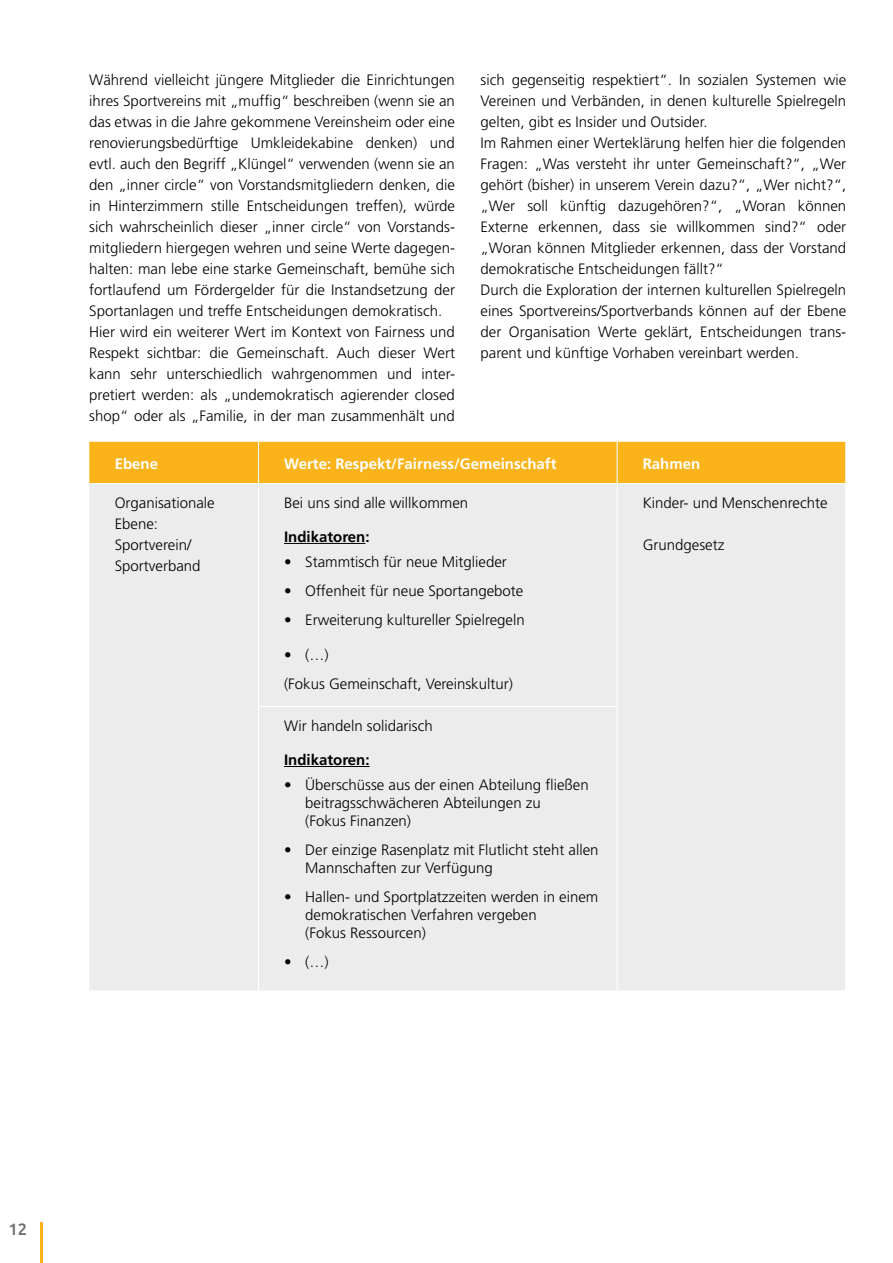
<style>
.page{position:relative;width:893px;height:1263px;background:#fff}
.page>*{position:absolute;margin:0;border:0;box-sizing:border-box;transform-origin:0 0}
.t1{font:500 16.5px "Ubuntu";color:#6e6e6e}
.t2{font:300 15px/21px "Frutiger";color:#000}
.t3{font:700 15px "Frutiger";color:#fff}
.t4{font:700 15px "Frutiger";color:#000}
</style>
<div class="page">
<hr style="left:40px;top:1222px;width:3px;height:41px;background:#fab319">
<div style="left:89px;top:442px;width:756px;height:41px;background:#fab319"></div>
<div style="left:89px;top:484px;width:756px;height:506px;background:#ececec"></div>
<hr style="left:258px;top:442px;width:1px;height:41px;background:#fff">
<hr style="left:617px;top:442px;width:1px;height:41px;background:#fff">
<hr style="left:258px;top:484px;width:1px;height:506px;background:#fff">
<hr style="left:617px;top:484px;width:1px;height:506px;background:#fff">
<hr style="left:284px;top:543px;width:81px;height:1px;background:#000">
<hr style="left:284px;top:766px;width:86px;height:1px;background:#000">
<hr style="left:259px;top:706px;width:359px;height:1px;background:#fff">
<p class="t2" style="left:89px;top:69px;width:367px">Während vielleicht jüngere Mitglieder die Einrichtungen ihres Sportvereins mit „muffig“ beschreiben (wenn sie an das etwas in die Jahre gekommene Vereinsheim oder eine renovierungsbedürftige Umkleidekabine denken) und evtl. auch den Begriff „Klüngel“ verwenden (wenn sie an den „inner circle“ von Vorstandsmitgliedern denken, die in Hinterzimmern stille Entscheidungen treffen), würde sich wahrscheinlich dieser „inner circle“ von Vorstands&shy;mitgliedern hiergegen wehren und seine Werte dagegen&shy;halten: man lebe eine starke Gemeinschaft, bemühe sich fortlaufend um Fördergelder für die Instandsetzung der Sportanlagen und treffe Entscheidungen demokratisch.<br>Hier wird ein weiterer Wert im Kontext von Fairness und Respekt sichtbar: die Gemeinschaft. Auch dieser Wert kann sehr unterschiedlich wahrgenommen und inter&shy;pretiert werden: als „undemokratisch agierender closed shop“ oder als „Familie, in der man zusammenhält und</p>
<p class="t2" style="left:480px;top:69px;width:367px">sich gegenseitig respektiert“. In sozialen Systemen wie Vereinen und Verbänden, in denen kulturelle Spielregeln gelten, gibt es Insider und Outsider.<br>Im Rahmen einer Werteklärung helfen hier die folgenden Fragen: „Was versteht ihr unter Gemeinschaft?“, „Wer gehört (bisher) in unserem Verein dazu?“, „Wer nicht?“, „Wer soll künftig dazugehören?“, „Woran können Externe erkennen, dass sie willkommen sind?“ oder „Woran können Mitglieder erkennen, dass der Vorstand demokratische Entscheidungen fällt?“<br>Durch die Exploration der internen kulturellen Spielregeln eines Sportvereins/Sportverbands können auf der Ebene der Organisation Werte geklärt, Entscheidungen trans&shy;parent und künftige Vorhaben vereinbart werden.</p>
<p class="t3" style="left:115px;top:454px;width:45px">Ebene</p>
<p class="t3" style="left:284px;top:454px;width:274px">Werte: Respekt/Fairness/Gemeinschaft</p>
<p class="t3" style="left:643px;top:454px;width:59px">Rahmen</p>
<p class="t2" style="left:115px;top:492px;width:102px">Organisationale<br>Ebene:<br>Sportverein/<br>Sportverband</p>
<p class="t2" style="left:284px;top:492px;width:186px">Bei uns sind alle willkommen</p>
<p class="t2" style="left:643px;top:492px;width:186px">Kinder- und Menschenrechte</p>
<p class="t2" style="left:643px;top:534px;width:83px">Grundgesetz</p>
<p class="t4" style="left:284px;top:528px;width:87px">Indikatoren:</p>
<p class="t2" style="left:284px;top:551px;width:224px">• Stammtisch für neue Mitglieder</p>
<p class="t2" style="left:284px;top:580px;width:241px">• Offenheit für neue Sportangebote</p>
<p class="t2" style="left:284px;top:609px;width:242px">• Erweiterung kultureller Spielregeln</p>
<p class="t2" style="left:284px;top:640px;width:230px;line-height:29.5px">• (…)<br>(Fokus Gemeinschaft, Vereinskultur)</p>
<p class="t2" style="left:284px;top:715px;width:150px">Wir handeln solidarisch</p>
<p class="t4" style="left:284px;top:751px;width:87px">Indikatoren:</p>
<p class="t2" style="left:305px;top:775px;width:285px;line-height:18px;text-indent:-21px">• Überschüsse aus der einen Abteilung fließen beitragsschwächeren Abteilungen zu<br>(Fokus Finanzen)</p>
<p class="t2" style="left:305px;top:840px;width:295px;line-height:18px;text-indent:-21px">• Der einzige Rasenplatz mit Flutlicht steht allen<br>Mannschaften zur Verfügung</p>
<p class="t2" style="left:305px;top:887px;width:295px;line-height:18px;text-indent:-21px">• Hallen- und Sportplatzzeiten werden in einem demokratischen Verfahren vergeben<br>(Fokus Ressourcen)</p>
<p class="t2" style="left:284px;top:951px;width:46px">• (…)</p>
<p class="t1" style="left:8px;top:1218px;width:20px">12</p>
</div>
